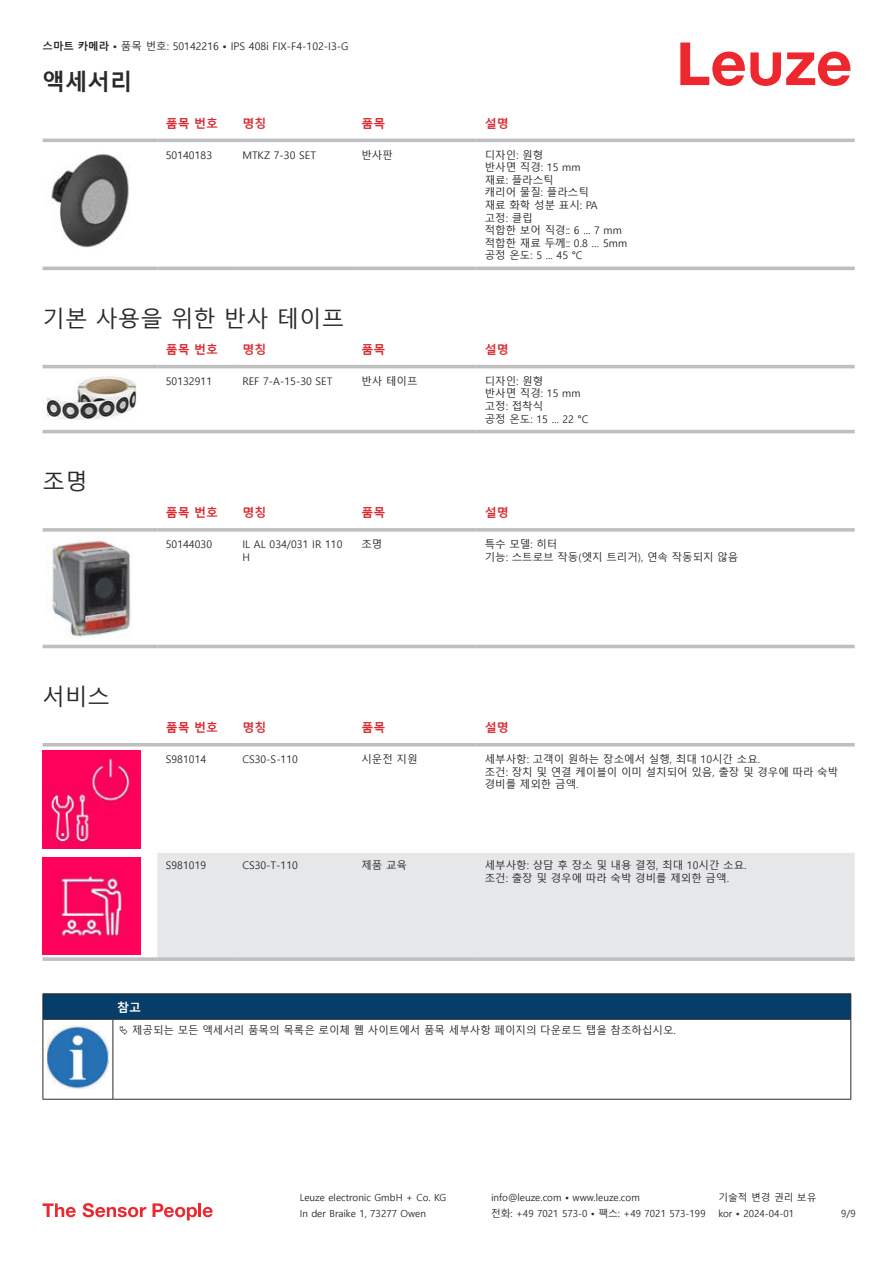
<style>
.page{position:relative;width:893px;height:1263px;background:#fff}
.page>*{position:absolute;margin:0;border:0;box-sizing:border-box;transform-origin:0 0}
.t1{font:22.5px "Malgun Gothic";color:#2b292a}
.t2{font:700 22.5px "Malgun Gothic";color:#2b292a}
.t3{font:700 12px "Malgun Gothic";color:#db2a30}
.t4{font:700 12px "Malgun Gothic";color:#fff}
.t5{font:10.5px/12.6px "Malgun Gothic";color:#2b292a}
.t6{font:9.75px "Malgun Gothic";color:#2b292a}
.s1{font-weight:700}
</style>
<div class="page">
<svg style="left:680px;top:43px;width:170px;height:43px"></svg>
<svg style="left:43px;top:138px;width:812px;height:133px"></svg>
<hr style="left:43px;top:139px;width:114px;height:3px;background:#bdbfc1">
<hr style="left:157px;top:139px;width:77px;height:3px;background:#bdbfc1">
<hr style="left:234px;top:139px;width:119px;height:3px;background:#bdbfc1">
<hr style="left:353px;top:139px;width:123px;height:3px;background:#bdbfc1">
<hr style="left:476px;top:139px;width:379px;height:3px;background:#bdbfc1">
<hr style="left:43px;top:267px;width:114px;height:3px;background:#bdbfc1">
<hr style="left:157px;top:267px;width:77px;height:3px;background:#bdbfc1">
<hr style="left:234px;top:267px;width:119px;height:3px;background:#bdbfc1">
<hr style="left:353px;top:267px;width:123px;height:3px;background:#bdbfc1">
<hr style="left:476px;top:267px;width:379px;height:3px;background:#bdbfc1">
<img style="left:45px;top:146px;width:93px;height:107px">
<svg style="left:43px;top:364px;width:812px;height:70px"></svg>
<hr style="left:43px;top:365px;width:114px;height:3px;background:#bdbfc1">
<hr style="left:157px;top:365px;width:77px;height:3px;background:#bdbfc1">
<hr style="left:234px;top:365px;width:119px;height:3px;background:#bdbfc1">
<hr style="left:353px;top:365px;width:123px;height:3px;background:#bdbfc1">
<hr style="left:476px;top:365px;width:379px;height:3px;background:#bdbfc1">
<hr style="left:43px;top:430px;width:114px;height:3px;background:#bdbfc1">
<hr style="left:157px;top:430px;width:77px;height:3px;background:#bdbfc1">
<hr style="left:234px;top:430px;width:119px;height:3px;background:#bdbfc1">
<hr style="left:353px;top:430px;width:123px;height:3px;background:#bdbfc1">
<hr style="left:476px;top:430px;width:379px;height:3px;background:#bdbfc1">
<img style="left:43px;top:373px;width:97px;height:49px">
<svg style="left:43px;top:535px;width:812px;height:114px"></svg>
<svg style="left:43px;top:528px;width:114px;height:4px"></svg>
<svg style="left:157px;top:528px;width:77px;height:4px"></svg>
<svg style="left:234px;top:528px;width:119px;height:4px"></svg>
<svg style="left:353px;top:528px;width:123px;height:4px"></svg>
<svg style="left:476px;top:528px;width:379px;height:4px;background:#c3c5c7"></svg>
<hr style="left:43px;top:645px;width:114px;height:3px;background:#bdbfc1">
<hr style="left:157px;top:645px;width:77px;height:3px;background:#bdbfc1">
<hr style="left:234px;top:645px;width:119px;height:3px;background:#bdbfc1">
<hr style="left:353px;top:645px;width:123px;height:3px;background:#bdbfc1">
<hr style="left:476px;top:645px;width:379px;height:3px;background:#bdbfc1">
<img style="left:47px;top:536px;width:89px;height:106px">
<svg style="left:43px;top:746px;width:812px;height:209px"></svg>
<div style="left:157px;top:853px;width:698px;height:104px;background:#e6e7e9"></div>
<hr style="left:43px;top:743px;width:114px;height:3px;background:#bdbfc1">
<hr style="left:157px;top:743px;width:77px;height:3px;background:#bdbfc1">
<hr style="left:234px;top:743px;width:119px;height:3px;background:#bdbfc1">
<hr style="left:353px;top:743px;width:123px;height:3px;background:#bdbfc1">
<hr style="left:476px;top:743px;width:379px;height:3px;background:#bdbfc1">
<svg style="left:43px;top:957px;width:114px;height:4px"></svg>
<svg style="left:157px;top:957px;width:77px;height:4px"></svg>
<svg style="left:234px;top:957px;width:119px;height:4px"></svg>
<svg style="left:353px;top:957px;width:123px;height:4px"></svg>
<svg style="left:476px;top:957px;width:379px;height:4px;background:#c1c3c5"></svg>
<img style="left:43px;top:751px;width:97px;height:97px">
<img style="left:43px;top:857px;width:97px;height:98px">
<svg style="left:44px;top:1020px;width:806px;height:79px"></svg>
<hr style="left:43px;top:993px;width:70px;height:1px;background:#2b292a">
<hr style="left:43px;top:1019px;width:70px;height:1px;background:#2b292a">
<hr style="left:113px;top:993px;width:738px;height:1px;background:#2b292a">
<svg style="left:43px;top:994px;width:808px;height:25px;background:#063c67"></svg>
<hr style="left:113px;top:1019px;width:738px;height:1px;background:#2b292a">
<hr style="left:43px;top:1020px;width:1px;height:75px;background:#2b292a">
<hr style="left:113px;top:1020px;width:1px;height:75px;background:#2b292a">
<hr style="left:850px;top:1020px;width:1px;height:75px;background:#2b292a">
<hr style="left:43px;top:1099px;width:70px;height:1px;background:#2b292a">
<hr style="left:113px;top:1099px;width:738px;height:1px;background:#2b292a">
<img style="left:47px;top:1026px;width:61px;height:62px">
<div style="left:115px;top:1020px;width:734px;height:20px;background:#fff"></div>
<svg style="left:43px;top:1203px;width:33px;height:14px"></svg>
<svg style="left:83px;top:1203px;width:63px;height:14px"></svg>
<svg style="left:153px;top:1203px;width:44px;height:17px"></svg>
<hr style="left:198px;top:1203px;width:3px;height:14px;background:#ed272d">
<svg style="left:203px;top:1207px;width:10px;height:10px"></svg>
<p class="t5" style="left:43px;top:40px;width:308px"><span class="s1">스마트 카메라 •</span> 품목 번호: 50142216 <span class="s1">•</span> IPS 408i FIX-F4-102-I3-G</p>
<h1 class="t2" style="left:43px;top:69px;width:91px">액세서리</h1>
<p class="t3" style="left:166px;top:116px;width:54px">품목 번호</p>
<p class="t3" style="left:242px;top:116px;width:25px">명칭</p>
<p class="t3" style="left:361px;top:116px;width:25px">품목</p>
<p class="t3" style="left:485px;top:116px;width:25px">설명</p>
<p class="t5" style="left:166px;top:149px;width:48px">50140183</p>
<p class="t5" style="left:242px;top:149px;width:75px">MTKZ 7-30 SET</p>
<p class="t5" style="left:361px;top:149px;width:33px">반사판</p>
<p class="t5" style="left:485px;top:149px;width:144px">디자인: 원형<br>반사면 직경: 15 mm<br>재료: 플라스틱<br>캐리어 물질: 플라스틱<br>재료 화학 성분 표시: PA<br>고정: 클립<br>적합한 보어 직경:: 6 ... 7 mm 적합한 재료 두께:: 0.8 … 5mm 공정 온도: 5 ... 45 °C</p>
<h1 class="t1" style="left:43px;top:306px;width:303px">기본 사용을 위한 반사 테이프</h1>
<p class="t3" style="left:166px;top:342px;width:54px">품목 번호</p>
<p class="t3" style="left:242px;top:342px;width:25px">명칭</p>
<p class="t3" style="left:361px;top:342px;width:25px">품목</p>
<p class="t3" style="left:485px;top:342px;width:25px">설명</p>
<p class="t5" style="left:166px;top:375px;width:48px">50132911</p>
<p class="t5" style="left:242px;top:375px;width:91px">REF 7-A-15-30 SET</p>
<p class="t5" style="left:361px;top:375px;width:58px">반사 테이프</p>
<p class="t5" style="left:485px;top:375px;width:105px">디자인: 원형<br>반사면 직경: 15 mm 고정: 접착식<br>공정 온도: 15 ... 22 °C</p>
<h1 class="t1" style="left:43px;top:469px;width:46px">조명</h1>
<p class="t3" style="left:166px;top:506px;width:54px">품목 번호</p>
<p class="t3" style="left:242px;top:506px;width:25px">명칭</p>
<p class="t3" style="left:361px;top:506px;width:25px">품목</p>
<p class="t3" style="left:485px;top:506px;width:25px">설명</p>
<p class="t5" style="left:166px;top:538px;width:48px">50144030</p>
<p class="t5" style="left:242px;top:538px;width:102px">IL AL 034/031 IR 110<br>H</p>
<p class="t5" style="left:361px;top:538px;width:22px">조명</p>
<p class="t5" style="left:485px;top:538px;width:255px">특수 모델: 히터<br>기능: 스트로브 작동(엣지 트리거), 연속 작동되지 않음</p>
<h1 class="t1" style="left:43px;top:684px;width:69px">서비스</h1>
<p class="t3" style="left:166px;top:721px;width:54px">품목 번호</p>
<p class="t3" style="left:242px;top:721px;width:25px">명칭</p>
<p class="t3" style="left:361px;top:721px;width:25px">품목</p>
<p class="t3" style="left:485px;top:721px;width:25px">설명</p>
<p class="t5" style="left:166px;top:753px;width:42px">S981014</p>
<p class="t5" style="left:242px;top:753px;width:57px">CS30-S-110</p>
<p class="t5" style="left:361px;top:753px;width:58px">시운전 지원</p>
<p class="t5" style="left:485px;top:753px;width:355px">세부사항: 고객이 원하는 장소에서 실행, 최대 10시간 소요.<br>조건: 장치 및 연결 케이블이 이미 설치되어 있음, 출장 및 경우에 따라 숙박 경비를 제외한 금액.</p>
<p class="t5" style="left:166px;top:859px;width:42px">S981019</p>
<p class="t5" style="left:242px;top:859px;width:57px">CS30-T-110</p>
<p class="t5" style="left:361px;top:859px;width:47px">제품 교육</p>
<p class="t5" style="left:485px;top:859px;width:263px">세부사항: 상담 후 장소 및 내용 결정, 최대 10시간 소요. 조건: 출장 및 경우에 따라 숙박 경비를 제외한 금액.</p>
<p class="t4" style="left:117px;top:1000px;width:25px">참고</p>
<p class="t5" style="left:132px;top:1024px;width:545px">제공되는 모든 액세서리 품목의 목록은 로이체 웹 사이트에서 품목 세부사항 페이지의 다운로드 탭을 참조하십시오.</p>
<p class="t6" style="left:300px;top:1192px;width:148px">Leuze electronic GmbH + Co. KG</p>
<p class="t6" style="left:491px;top:1192px;width:150px">info@leuze.com • www.leuze.com</p>
<p class="t6" style="left:718px;top:1192px;width:100px">기술적 변경 권리 보유</p>
<p class="t6" style="left:300px;top:1208px;width:128px">In der Braike 1, 73277 Owen</p>
<p class="t6" style="left:491px;top:1208px;width:216px">전화: +49 7021 573-0 • 팩스: +49 7021 573-199</p>
<p class="t6" style="left:718px;top:1208px;width:77px">kor • 2024-04-01</p>
<p class="t6" style="left:841px;top:1208px;width:16px">9/9</p>
</div>
